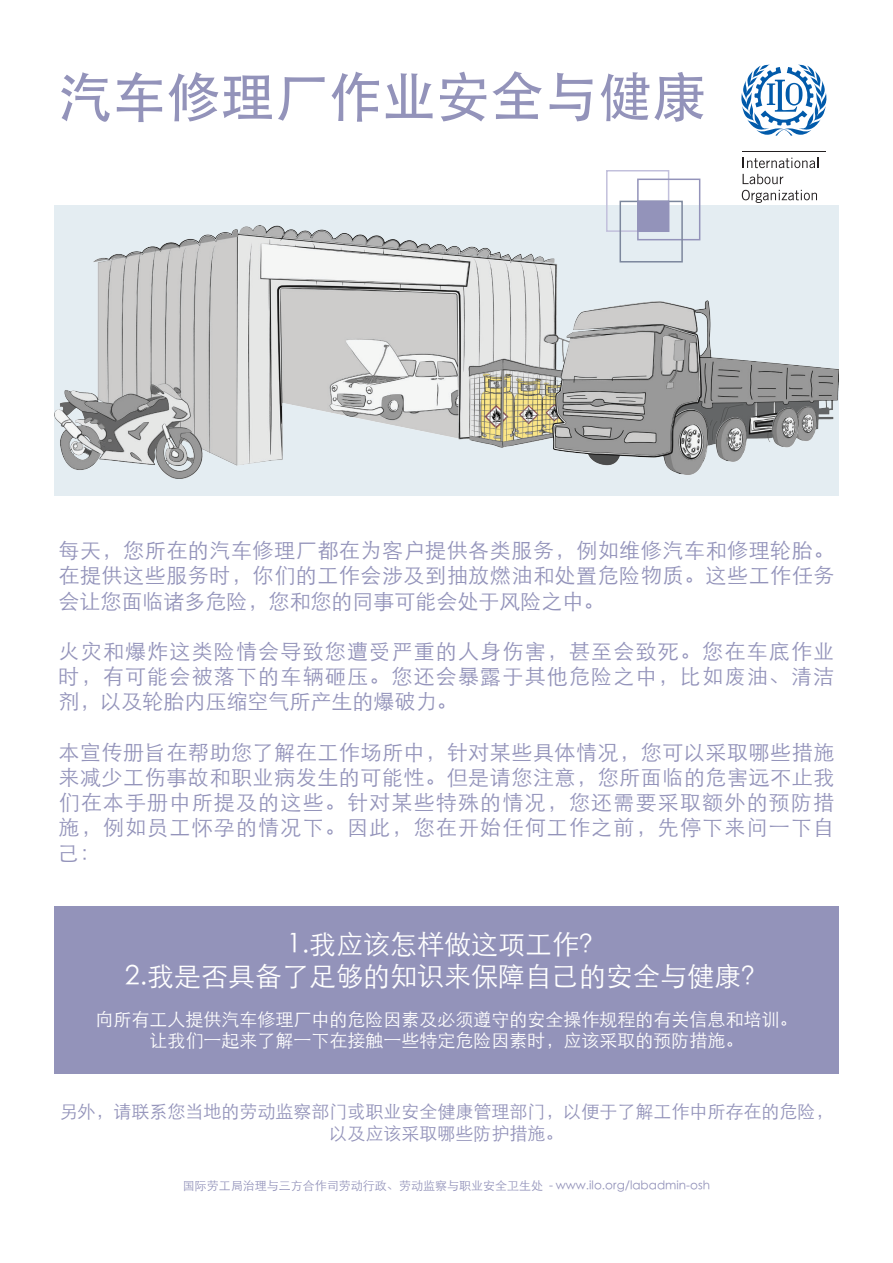
<style>
.page{position:relative;width:893px;height:1263px;background:#fff}
.page>*{position:absolute;margin:0;border:0;box-sizing:border-box;transform-origin:0 0}
.t1{font:500 54px "ST Heiti SC";color:#9393ba}
.t2{font:300 27px/32.4px "ST Heiti SC";color:#fff;text-align:center}
.t3{font:300 21px/25.2px "ST Heiti SC";letter-spacing:.055em;color:#9393ba;text-align:justify}
.t4{font:300 18px/21.6px "ST Heiti SC";color:#fff;text-align:center}
.t5{font:300 18px/21.6px "ST Heiti SC";color:#9393ba;text-align:center}
.t6{font:300 12px "ST Heiti SC";color:#9393ba}
</style>
<div class="page">
<div style="left:54px;top:206px;width:785px;height:290px;background:#e4edf2"></div>
<div style="left:54px;top:906px;width:785px;height:168px;background:#9393ba"></div>
<img style="left:54px;top:225px;width:785px;height:253px">
<hr style="left:742px;top:151px;width:83px;height:1px;background:#231f20">
<svg style="left:743px;top:158px;width:75px;height:10px"></svg>
<svg style="left:743px;top:174px;width:40px;height:10px"></svg>
<svg style="left:742px;top:190px;width:75px;height:13px"></svg>
<svg style="left:741px;top:64px;width:85px;height:72px"></svg>
<div style="left:606px;top:170px;width:63px;height:62px;border:2px solid #c2c0dc"></div>
<div style="left:637px;top:179px;width:63px;height:61px;border:2px solid #9393ba"></div>
<div style="left:619px;top:201px;width:64px;height:61px;border:2px solid #7c879d"></div>
<div style="left:637px;top:200px;width:32px;height:32px;background:#9393ba"></div>
<h1 class="t1" style="left:58px;top:67px;width:649px">汽车修理厂作业安全与健康</h1>
<p class="t3" style="left:58px;top:536px;width:777px">每天，您所在的汽车修理厂都在为客户提供各类服务，例如维修汽车和修理轮胎。在提供这些服务时，你们的工作会涉及到抽放燃油和处置危险物质。这些工作任务会让您面临诸多危险，您和您的同事可能会处于风险之中。</p>
<p class="t3" style="left:58px;top:636px;width:777px">火灾和爆炸这类险情会导致您遭受严重的人身伤害，甚至会致死。您在车底作业时，有可能会被落下的车辆砸压。您还会暴露于其他危险之中，比如废油、清洁剂，以及轮胎内压缩空气所产生的爆破力。</p>
<p class="t3" style="left:58px;top:737px;width:777px">本宣传册旨在帮助您了解在工作场所中，针对某些具体情况，您可以采取哪些措施来减少工伤事故和职业病发生的可能性。但是请您注意，您所面临的危害远不止我们在本手册中所提及的这些。针对某些特殊的情况，您还需要采取额外的预防措施，例如员工怀孕的情况下。因此，您在开始任何工作之前，先停下来问一下自己：</p>
<p class="t2" style="left:125px;top:925px;width:645px">1.我应该怎样做这项工作？<br>2.我是否具备了足够的知识来保障自己的安全与健康？</p>
<p class="t4" style="left:95px;top:1006px;width:704px">向所有工人提供汽车修理厂中的危险因素及必须遵守的安全操作规程的有关信息和培训。让我们一起来了解一下在接触一些特定危险因素时，应该采取的预防措施。</p>
<p class="t5" style="left:59px;top:1099px;width:776px">另外，请联系您当地的劳动监察部门或职业安全健康管理部门，以便于了解工作中所存在的危险，以及应该采取哪些防护措施。</p>
<p class="t6" style="left:183px;top:1175px;width:528px">国际劳工局治理与三方合作司劳动行政、劳动监察与职业安全卫生处 - www.ilo.org/labadmin-osh</p>
</div>
